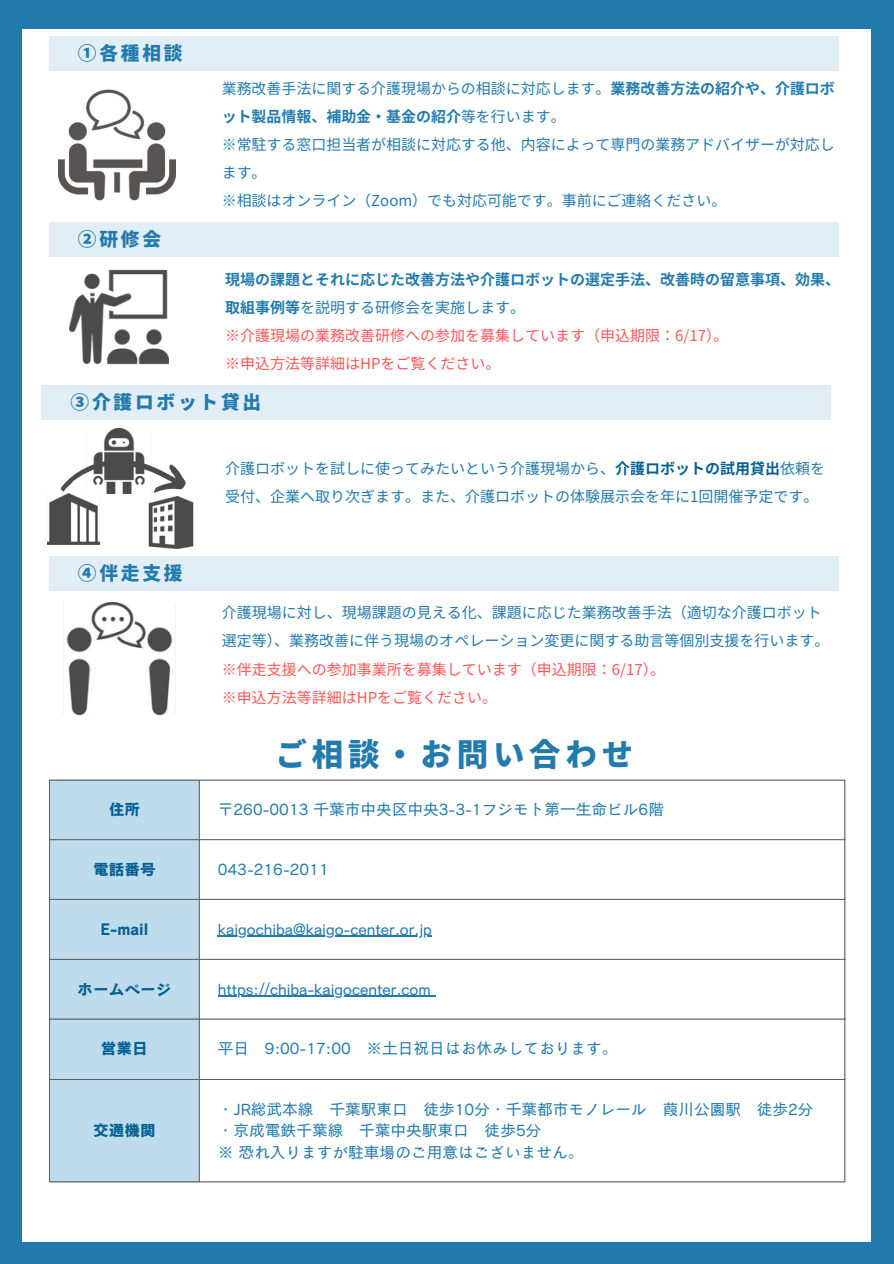
<style>
.page{position:relative;width:894px;height:1264px;background:#fff}
.page>*{position:absolute;margin:0;border:0;box-sizing:border-box;transform-origin:0 0}
.t1{font:900 31.5px "Noto Sans JP";letter-spacing:.15em;color:#227aad}
.t2{font:900 18.75px "Noto Sans JP";letter-spacing:.15em;color:#227aad}
.t3{font:15.75px "Canva Cezanne Pro N M";color:#227aad}
.t4{font:15.75px "Canva Cezanne Pro N B";color:#066094}
.t5{font:15px/28.2px "Noto Sans JP";color:#227aad}
.t6{font:15px/28.2px "Noto Sans JP";color:#ff5757}
.s1{font-weight:700}
.s2{font-weight:700;color:#227aad}
.s3{color:#227aad}
.s4{font-weight:700;color:#066094}
.s5{color:#ff5757}
</style>
<div class="page">
<div style="left:0;top:0;width:893px;height:1263px;background:#227aad"></div>
<div style="left:23px;top:29px;width:847px;height:1212px;background:#fff"></div>
<img style="left:69px;top:269px;width:99px;height:96px">
<img style="left:94px;top:428px;width:50px;height:28px">
<img style="left:148px;top:496px;width:46px;height:52px">
<img style="left:47px;top:496px;width:52px;height:49px">
<img style="left:66px;top:602px;width:107px;height:112px">
<svg style="left:61px;top:456px;width:125px;height:40px"></svg>
<img style="left:58px;top:89px;width:117px;height:112px">
<div style="left:50px;top:780px;width:149px;height:401px;background:#bedceb"></div>
<svg style="left:200px;top:780px;width:644px;height:240px"></svg>
<hr style="left:218px;top:935px;width:214px;height:2px;background:#227aad">
<hr style="left:218px;top:995px;width:212px;height:1px;background:#227aad">
<hr style="left:49px;top:780px;width:1px;height:401px;background:#5f5e66">
<hr style="left:199px;top:780px;width:1px;height:401px;background:#5f5e66">
<hr style="left:844px;top:780px;width:1px;height:401px;background:#5f5e66">
<hr style="left:49px;top:779px;width:796px;height:1px;background:#5f5e66">
<hr style="left:49px;top:839px;width:796px;height:1px;background:#5f5e66">
<hr style="left:49px;top:898px;width:796px;height:1px;background:#5f5e66">
<hr style="left:49px;top:958px;width:796px;height:1px;background:#5f5e66">
<hr style="left:49px;top:1018px;width:796px;height:1px;background:#5f5e66">
<hr style="left:49px;top:1079px;width:796px;height:1px;background:#5f5e66">
<hr style="left:49px;top:1181px;width:796px;height:1px;background:#5f5e66">
<div style="left:49px;top:36px;width:788px;height:35px;background:#e1eef5"></div>
<div style="left:49px;top:222px;width:788px;height:34px;background:#e1eef5"></div>
<div style="left:42px;top:385px;width:788px;height:35px;background:#e1eef5"></div>
<div style="left:49px;top:556px;width:788px;height:35px;background:#e1eef5"></div>
<p class="t2" style="left:78px;top:39px;width:106px">①各種相談</p>
<p class="t2" style="left:78px;top:224px;width:85px">②研修会</p>
<p class="t5" style="left:222px;top:73px;width:614px">業務改善手法に関する介護現場からの相談に対応します。<span class="s1">業務改善方法の紹介や、介護ロボット製品情報、補助金・基金の紹介</span>等を行います。</p>
<p class="t5" style="left:222px;top:129px;width:614px">※常駐する窓口担当者が相談に対応する他、内容によって専門の業務アドバイザーが対応します。</p>
<p class="t5" style="left:222px;top:186px;width:506px">※相談はオンライン（Zoom）でも対応可能です。事前にご連絡ください。</p>
<p class="t6" style="left:225px;top:264px;width:616px"><span class="s2">現場の課題とそれに応じた改善方法や介護ロボットの選定手法、改善時の留意事項、効果、取組事例等</span><span class="s3">を説明する研修会を実施します。<br></span>※介護現場の業務改善研修への参加を募集しています（申込期限：6/17）。<br>※申込方法等詳細はHPをご覧ください。</p>
<p class="t2" style="left:71px;top:387px;width:192px">③介護ロボット貸出</p>
<p class="t2" style="left:78px;top:558px;width:106px">④伴走支援</p>
<p class="t5" style="left:225px;top:454px;width:601px">介護ロボットを試しに使ってみたいという介護現場から、<span class="s4">介護ロボットの試用貸出</span>依頼を受付、企業へ取り次ぎます。また、介護ロボットの体験展示会を年に1回開催予定です。</p>
<p class="t5" style="left:222px;top:598px;width:609px">介護現場に対し、現場課題の見える化、課題に応じた業務改善手法（適切な介護ロボット選定等）、業務改善に伴う現場のオペレーション変更に関する助言等個別支援を行います。<span class="s5">※伴⾛⽀援への参加事業所を募集しています（申込期限：6/17）。<br>※申込方法等詳細はHPをご覧ください。</span></p>
<h3 class="t1" style="left:275px;top:729px;width:359px">ご相談・お問い合わせ</h3>
<p class="t4" style="left:109px;top:801px;width:33px">住所</p>
<h4 class="t3" style="left:218px;top:801px;width:447px">〒260-0013 千葉市中央区中央3-3-1フジモト第一生命ビル6階</h4>
<p class="t4" style="left:93px;top:861px;width:64px">電話番号</p>
<p class="t3" style="left:218px;top:861px;width:112px">043-216-2011</p>
<p class="t4" style="left:100px;top:920px;width:49px">E-mail</p>
<p class="t3" style="left:218px;top:920px;width:215px">kaigochiba@kaigo-center.or.jp</p>
<p class="t4" style="left:77px;top:980px;width:96px">ホームページ</p>
<p class="t3" style="left:218px;top:980px;width:214px">https://chiba-kaigocenter.com</p>
<h4 class="t4" style="left:101px;top:1040px;width:44px">営業日</h4>
<h1 class="t3" style="left:218px;top:1040px;width:27px">平日</h1>
<h1 class="t3" style="left:265px;top:1040px;width:354px">9:00-17:00 ※土日祝日はお休みしております。</h1>
<p class="t4" style="left:93px;top:1122px;width:64px">交通機関</p>
<p class="t3" style="left:218px;top:1100px;width:186px">・JR総武本線 千葉駅東口</p>
<p class="t3" style="left:423px;top:1100px;width:391px">徒歩10分・千葉都市モノレール 葭川公園駅 徒歩2分</p>
<p class="t3" style="left:218px;top:1122px;width:247px">・京成電鉄千葉線 千葉中央駅東口</p>
<p class="t3" style="left:484px;top:1122px;width:58px">徒歩5分</p>
<p class="t3" style="left:218px;top:1143px;width:367px">※ 恐れ入りますが駐車場のご用意はございません。</p>
</div>
